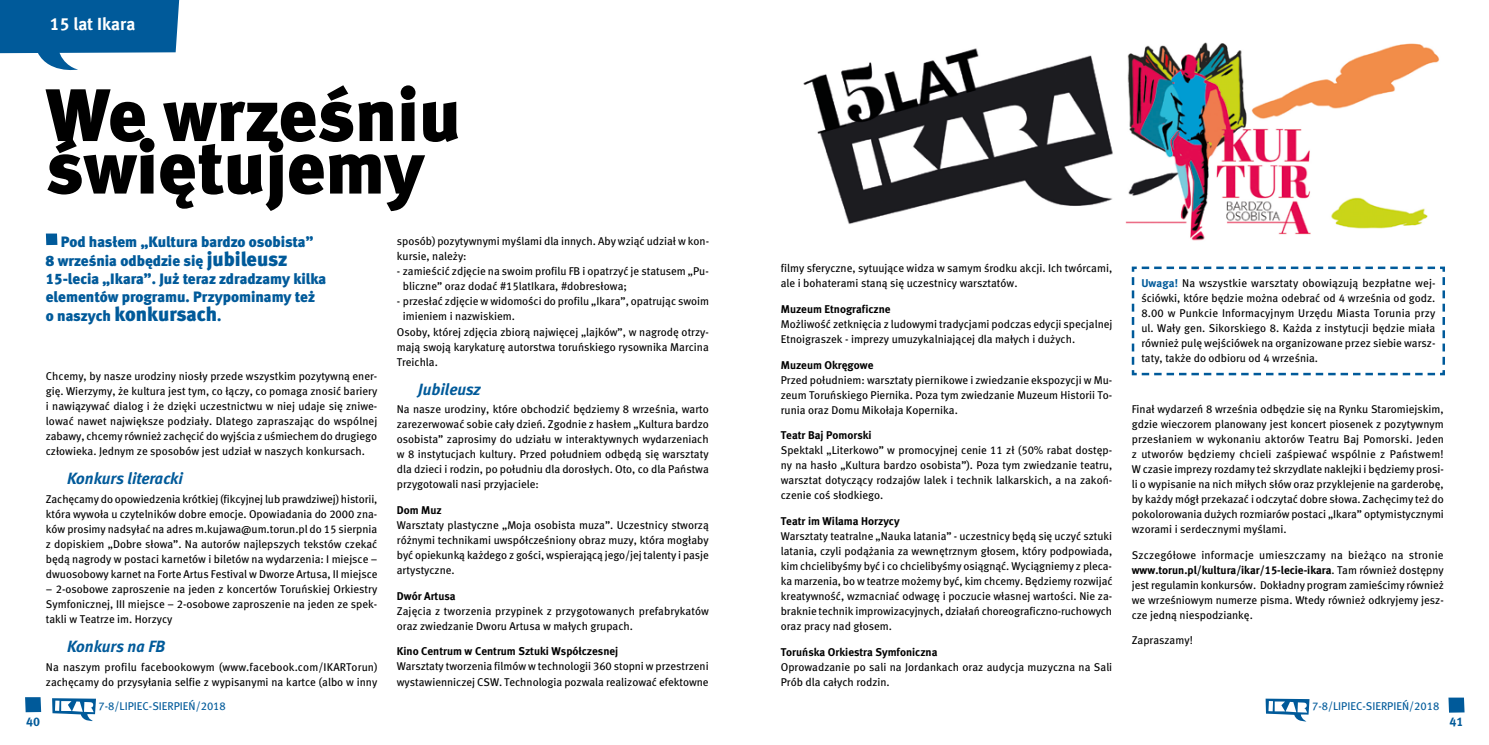
<style>
.page{position:relative;width:1489px;height:745px;background:#fff}
.page>*{position:absolute;margin:0;border:0;box-sizing:border-box;transform-origin:0 0}
.t1{font:74.12px/52.5px "Meta Black CELF";color:#000}
.t2{font:20px "Meta Black CELF";letter-spacing:-.01em;color:#005a9a}
.t3{font:17.5px "Meta Bold CELF";color:#fff}
.t4{font:italic 16.25px "Meta Bold CELF";color:#005a9a}
.t5{font:15px/18.4px "Meta Black CELF";color:#005a9a}
.t6{font:12.5px "Meta Bold CELF";color:#005a9a}
.t7{font:11.25px/15px "Meta Book CELF";color:#000;text-align:justify}
.t8{font:11.25px "Meta Bold CELF";color:#000}
.t9{font:11.25px "Meta Book CELF";letter-spacing:.02em;color:#000}
.t10{font:11.25px "Meta Book CELF";color:#005a9a}
.s1{font-size:20px}
.s2{font-size:15px}
.s3{font-family:"Meta Bold CELF";color:#005a9a}
.s4{font-family:"Meta Book CELF"}
</style>
<div class="page">
<svg style="left:52px;top:698px;width:44px;height:23px"></svg>
<svg style="left:25px;top:697px;width:16px;height:14px"></svg>
<svg style="left:46px;top:233px;width:11px;height:12px"></svg>
<svg style="left:0;top:0;width:179px;height:70px"></svg>
<svg style="left:1265px;top:698px;width:44px;height:24px"></svg>
<svg style="left:1448px;top:697px;width:16px;height:15px"></svg>
<img style="left:803px;top:42px;width:637px;height:199px">
<svg style="left:1131px;top:266px;width:314px;height:110px"></svg>
<h3 class="t3" style="left:50px;top:13px;width:87px">15 lat Ikara</h3>
<h1 class="t1" style="left:46px;top:88px;width:416px">We wrześniu świętujemy</h1>
<h3 class="t5" style="left:46px;top:232px;width:282px;text-indent:15px">Pod hasłem „Kultura bardzo osobista”<br>8 września odbędzie się <span class="s1">jubileusz </span>15-lecia „Ikara”. Już teraz zdradzamy kilka elementów programu. Przypominamy też</h3>
<h2 class="t2" style="left:46px;top:302px;width:177px"><span class="s2">o naszych</span> konkursach<span class="s2">.</span></h2>
<p class="t7" style="left:46px;top:368px;width:333px">Chcemy, by nasze urodziny niosły przede wszystkim pozytywną ener&shy;gię. Wierzymy, że kultura jest tym, co łączy, co pomaga znosić bariery i nawiązywać dialog i że dzięki uczestnictwu w niej udaje się zniwe&shy;lować nawet największe podziały. Dlatego zapraszając do wspólnej zabawy, chcemy również zachęcić do wyjścia z uśmiechem do drugiego człowieka. Jednym ze sposobów jest udział w naszych konkursach.</p>
<h3 class="t4" style="left:67px;top:468px;width:117px">Konkurs literacki</h3>
<p class="t7" style="left:46px;top:491px;width:333px">Zachęcamy do opowiedzenia krótkiej (fikcyjnej lub prawdziwej) historii, która wywoła u czytelników dobre emocje. Opowiadania do 2000 zna&shy;ków prosimy nadsyłać na adres m.kujawa@um.torun.pl do 15 sierpnia z dopiskiem „Dobre słowa”. Na autorów najlepszych tekstów czekać będą nagrody w postaci karnetów i biletów na wydarzenia: I miejsce – dwuosobowy karnet na Forte Artus Festival w Dworze Artusa, II miejsce</p>
<p class="t7" style="left:46px;top:581px;width:333px">– 2-osobowe zaproszenie na jeden z koncertów Toruńskiej Orkiestry Symfonicznej, III miejsce – 2-osobowe zaproszenie na jeden ze spek&shy;takli w Teatrze im. Horzycy</p>
<h3 class="t4" style="left:67px;top:635px;width:99px">Konkurs na FB</h3>
<p class="t7" style="left:46px;top:658px;width:333px">Na naszym profilu facebookowym (www.facebook.com/IKARTorun) zachęcamy do przysyłania selfie z wypisanymi na kartce (albo w inny</p>
<p class="t6" style="left:26px;top:713px;width:15px">40</p>
<p class="t10" style="left:98px;top:698px;width:129px">7-8/LIPIEC-SIERPIEŃ/2018</p>
<p class="t7" style="left:397px;top:234px;width:314px">sposób) pozytywnymi myślami dla innych. Aby wziąć udział w kon&shy;kursie, należy:</p>
<p class="t7" style="left:403px;top:264px;width:307px;text-indent:-6px">- zamieścić zdjęcie na swoim profilu FB i opatrzyć je statusem „Pu&shy;bliczne” oraz dodać #15latIkara, #dobresłowa;</p>
<p class="t7" style="left:397px;top:294px;width:314px">- przesłać zdjęcie w widomości do profilu „Ikara”, opatrując swoim</p>
<p class="t7" style="left:403px;top:309px;width:114px">imieniem i nazwiskiem.</p>
<p class="t7" style="left:397px;top:324px;width:313px">Osoby, której zdjęcia zbiorą najwięcej „lajków”, w nagrodę otrzy-</p>
<p class="t7" style="left:397px;top:339px;width:313px">mają swoją karykaturę autorstwa toruńskiego rysownika Marcina</p>
<p class="t7" style="left:397px;top:354px;width:43px">Treichla.</p>
<h3 class="t4" style="left:418px;top:379px;width:64px">Jubileusz</h3>
<p class="t7" style="left:397px;top:402px;width:313px">Na nasze urodziny, które obchodzić będziemy 8 września, warto zarezerwować sobie cały dzień. Zgodnie z hasłem „Kultura bardzo osobista” zaprosimy do udziału w interaktywnych wydarzeniach w 8 instytucjach kultury. Przed południem odbędą się warsztaty dla dzieci i rodzin, po południu dla dorosłych. Oto, co dla Państwa przygotowali nasi przyjaciele:</p>
<p class="t8" style="left:397px;top:502px;width:46px">Dom Muz</p>
<p class="t7" style="left:397px;top:517px;width:313px">Warsztaty plastyczne „Moja osobista muza”. Uczestnicy stworzą różnymi technikami uwspółcześniony obraz muzy, która mogłaby być opiekunką każdego z gości, wspierającą jego/jej talenty i pasje artystyczne.</p>
<p class="t8" style="left:397px;top:588px;width:60px">Dwór Artusa</p>
<p class="t7" style="left:397px;top:603px;width:313px">Zajęcia z tworzenia przypinek z przygotowanych prefabrykatów oraz zwiedzanie Dworu Artusa w małych grupach.</p>
<p class="t8" style="left:397px;top:644px;width:223px">Kino Centrum w Centrum Sztuki Współczesnej</p>
<p class="t7" style="left:397px;top:658px;width:313px">Warsztaty tworzenia filmów w technologii 360 stopni w przestrzeni wystawienniczej CSW. Technologia pozwala realizować efektowne</p>
<p class="t7" style="left:780px;top:261px;width:333px">filmy sferyczne, sytuujące widza w samym środku akcji. Ich twórcami, ale i bohaterami staną się uczestnicy warsztatów.</p>
<p class="t8" style="left:780px;top:302px;width:111px">Muzeum Etnograficzne</p>
<p class="t7" style="left:780px;top:316px;width:333px">Możliwość zetknięcia z ludowymi tradycjami podczas edycji specjalnej<br>Etnoigraszek - imprezy umuzykalniającej dla małych i dużych.</p>
<p class="t8" style="left:780px;top:357px;width:94px">Muzeum Okręgowe</p>
<p class="t7" style="left:780px;top:372px;width:333px">Przed południem: warsztaty piernikowe i zwiedzanie ekspozycji w Mu&shy;zeum Toruńskiego Piernika. Poza tym zwiedzanie Muzeum Historii To&shy;runia oraz Domu Mikołaja Kopernika.</p>
<p class="t8" style="left:780px;top:428px;width:92px">Teatr Baj Pomorski</p>
<p class="t7" style="left:780px;top:442px;width:333px">Spektakl „Literkowo” w promocyjnej cenie 11 zł (50% rabat dostęp&shy;ny na hasło „Kultura bardzo osobista”). Poza tym zwiedzanie teatru, warsztat dotyczący rodzajów lalek i technik lalkarskich, a na zakoń&shy;czenie coś słodkiego.</p>
<p class="t8" style="left:780px;top:513px;width:120px">Teatr im Wilama Horzycy</p>
<p class="t7" style="left:780px;top:528px;width:333px">Warsztaty teatralne „Nauka latania” - uczestnicy będą się uczyć sztuki latania, czyli podążania za wewnętrznym głosem, który podpowiada, kim chcielibyśmy być i co chcielibyśmy osiągnąć. Wyciągniemy z pleca&shy;ka marzenia, bo w teatrze możemy być, kim chcemy. Będziemy rozwijać kreatywność, wzmacniać odwagę i poczucie własnej wartości. Nie za&shy;braknie technik improwizacyjnych, działań choreograficzno-ruchowych oraz pracy nad głosem.</p>
<p class="t8" style="left:780px;top:644px;width:158px">Toruńska Orkiestra Symfoniczna</p>
<p class="t7" style="left:780px;top:659px;width:333px">Oprowadzanie po sali na Jordankach oraz audycja muzyczna na Sali<br>Prób dla całych rodzin.</p>
<p class="t7" style="left:1141px;top:276px;width:296px"><span class="s3">Uwaga!</span> Na wszystkie warsztaty obowiązują bezpłatne wej&shy;ściówki, które będzie można odebrać od 4 września od godz.<br>8.00 w Punkcie Informacyjnym Urzędu Miasta Torunia przy ul. Wały gen. Sikorskiego 8. Każda z instytucji będzie miała również pulę wejściówek na organizowane przez siebie warsz&shy;taty, także do odbioru od 4 września.</p>
<p class="t7" style="left:1131px;top:401px;width:314px">Finał wydarzeń 8 września odbędzie się na Rynku Staromiejskim, gdzie wieczorem planowany jest koncert piosenek z pozytywnym przesłaniem w wykonaniu aktorów Teatru Baj Pomorski. Jeden z utworów będziemy chcieli zaśpiewać wspólnie z Państwem!<br>W czasie imprezy rozdamy też skrzydlate naklejki i będziemy prosi&shy;li o wypisanie na nich miłych słów oraz przyklejenie na garderobę, by każdy mógł przekazać i odczytać dobre słowa. Zachęcimy też do pokolorowania dużych rozmiarów postaci „Ikara” optymistycznymi wzorami i serdecznymi myślami.</p>
<p class="t9" style="left:1131px;top:547px;width:313px">Szczegółowe informacje umieszczamy na bieżąco na stronie</p>
<p class="t8" style="left:1131px;top:562px;width:313px">www.torun.pl/kultura/ikar/15-lecie-ikara<span class="s4">. Tam również dostępny</span></p>
<p class="t7" style="left:1131px;top:577px;width:313px">jest regulamin konkursów. Dokładny program zamieścimy również we wrześniowym numerze pisma. Wtedy również odkryjemy jesz&shy;cze jedną niespodziankę.</p>
<p class="t7" style="left:1131px;top:632px;width:63px">Zapraszamy!</p>
<p class="t10" style="left:1311px;top:699px;width:129px">7-8/LIPIEC-SIERPIEŃ/2018</p>
<p class="t6" style="left:1449px;top:713px;width:15px">41</p>
</div>
